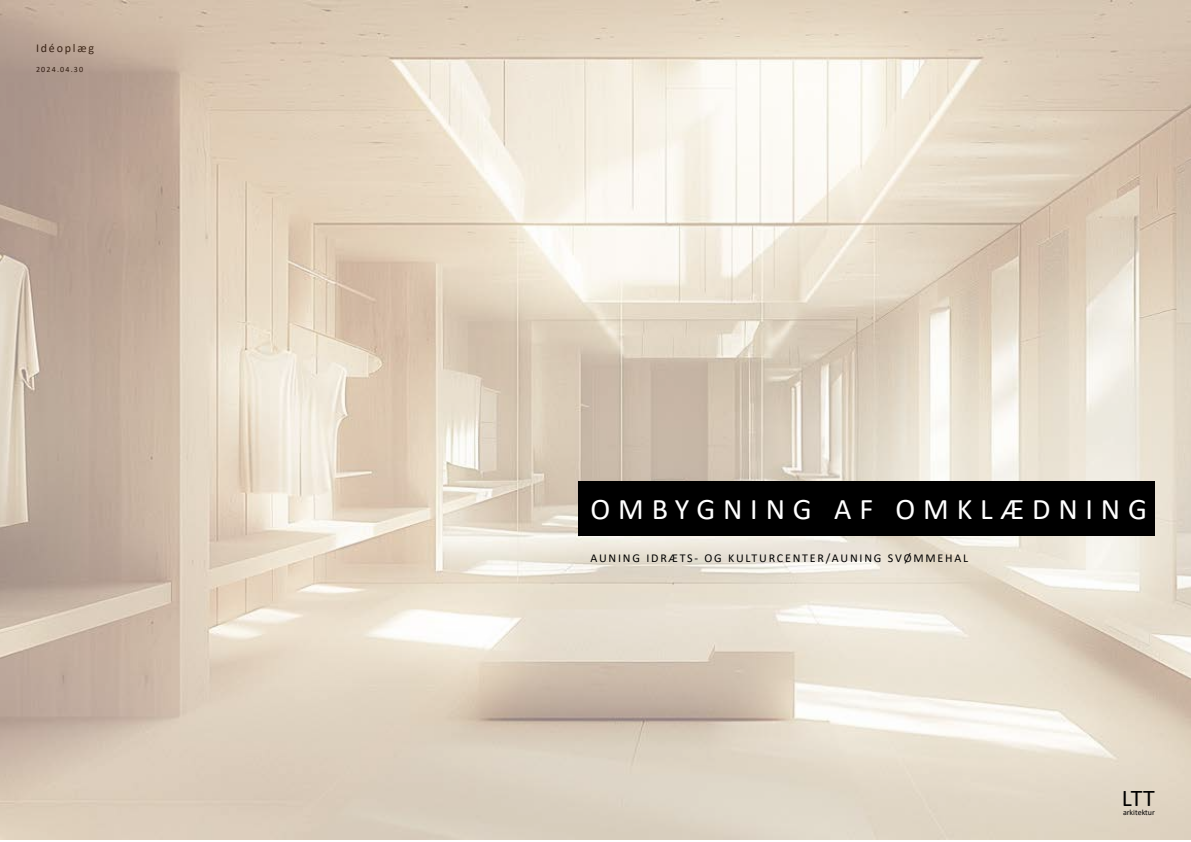
<style>
.page{position:relative;width:1191px;height:842px;background:#fff}
.page>*{position:absolute;margin:0;border:0;box-sizing:border-box;transform-origin:0 0}
.t1{font:30px "Calibri";letter-spacing:.26em;color:#fff}
.t2{font:24px "Calibri";color:#000}
.t3{font:12px "Calibri";letter-spacing:.15em;color:#000}
.t4{font:8px "Calibri";color:#000}
</style>
<div class="page">
<img style="left:0;top:0;width:1191px;height:840px">
<div style="left:578px;top:482px;width:576px;height:54px;background:#000"></div>
<p class="t3" style="left:36px;top:40px;width:60px">Idéoplæg</p>
<p class="t4" style="left:36px;top:63px;width:49px">2024.04.30</p>
<h1 class="t1" style="left:590px;top:488px;width:558px">OMBYGNING AF OMKLÆDNING</h1>
<p class="t3" style="left:590px;top:550px;width:379px">AUNING IDRÆTS- OG KULTURCENTER/AUNING SVØMMEHAL</p>
<h2 class="t2" style="left:1122px;top:781px;width:34px">LTT</h2>
<p class="t4" style="left:1123px;top:807px;width:33px">arkitektur</p>
</div>
